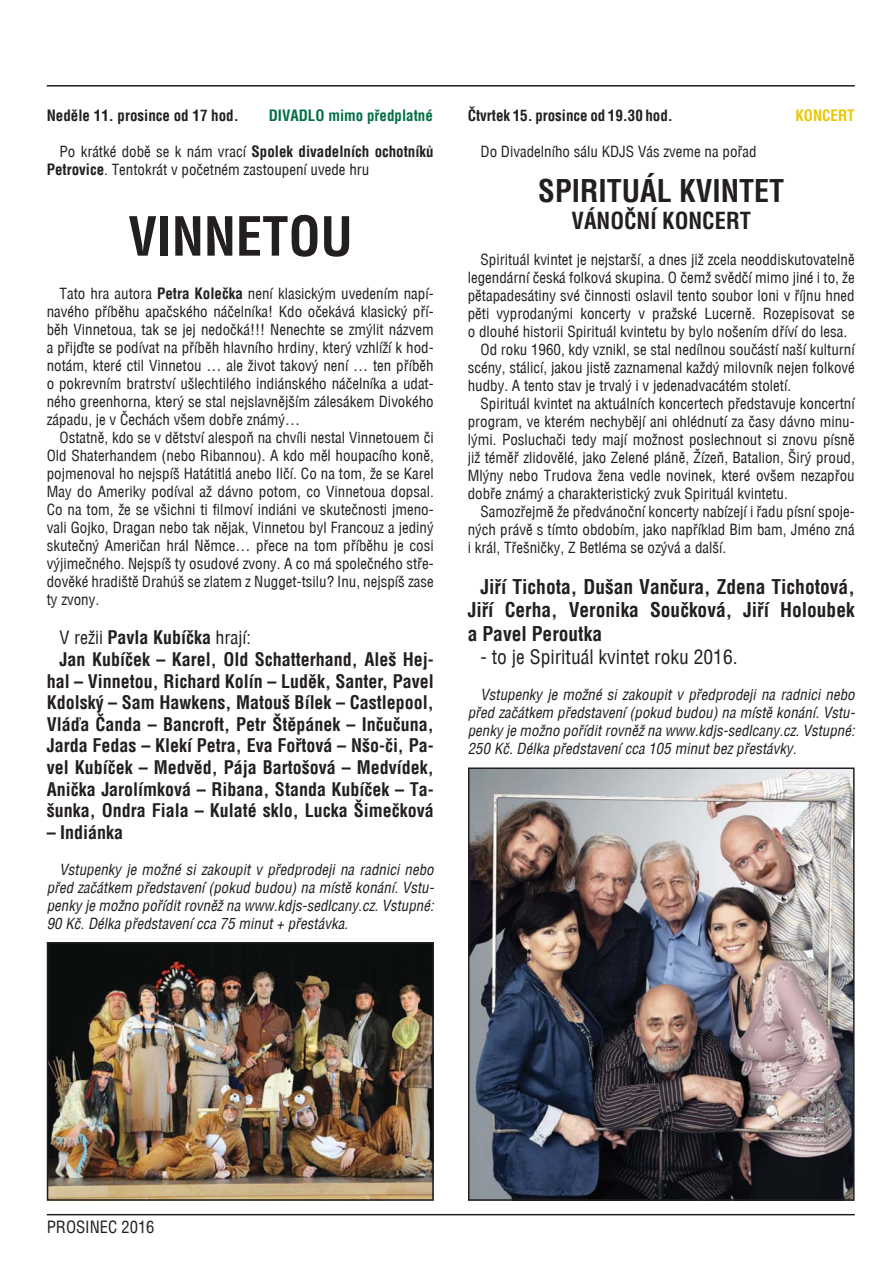
<style>
.page{position:relative;width:893px;height:1263px;background:#fff}
.page>*{position:absolute;margin:0;border:0;box-sizing:border-box;transform-origin:0 0}
.t1{font:700 52.5px "Switzerland Condensed";color:#231f20}
.t2{font:700 30px "Switzerland Condensed";color:#231f20}
.t3{font:700 22.5px "Switzerland Condensed";color:#231f20}
.t4{font:700 19.5px/23.4px "Switzerland Condensed";color:#231f20;text-align:justify}
.t5{font:19.5px "Switzerland Condensed";color:#231f20}
.t6{font:700 18px "Switzerland Condensed";color:#231f20}
.t7{font:18px "Switzerland Condensed";color:#231f20}
.t8{font:16.5px "Switzerland Condensed";color:#231f20}
.t9{font:15px/18px "Switzerland Condensed";color:#231f20;text-align:justify}
.t10{font:italic 15px/18px "Switzerland Condensed";color:#231f20;text-align:justify}
.t11{font:700 15px "Switzerland Condensed";color:#231f20}
.t12{font:700 15px "Switzerland Condensed";color:#006f45}
.t13{font:700 15px "Switzerland Condensed";color:#eac800}
.s1{font-weight:700}
</style>
<div class="page">
<hr style="left:47px;top:1214px;width:808px;height:1px;background:#231f20">
<hr style="left:47px;top:85px;width:808px;height:2px;background:#231f20">
<img style="left:471px;top:770px;width:380px;height:428px">
<div style="left:468px;top:767px;width:386px;height:434px;border:2px solid #231f20"></div>
<img style="left:50px;top:945px;width:381px;height:253px">
<div style="left:47px;top:942px;width:387px;height:259px;border:2px solid #231f20"></div>
<p class="t11" style="left:47px;top:106px;width:193px">Neděle 11. prosince od 17 hod.</p>
<p class="t12" style="left:269px;top:106px;width:166px">DIVADLO mimo předplatné</p>
<p class="t9" style="left:47px;top:142px;width:388px;text-indent:13px">Po krátké době se k nám vrací <span class="s1">Spolek divadelních ochotníků<br>Petrovice</span>. Tentokrát v početném zastoupení uvede hru</p>
<h1 class="t1" style="left:128px;top:205px;width:226px">VINNETOU</h1>
<p class="t9" style="left:47px;top:284px;width:388px;text-indent:13px">Tato hra autora <span class="s1">Petra Kolečka</span> není klasickým uvedením napí&shy;navého příběhu apačského náčelníka! Kdo očekává klasický pří&shy;běh Vinnetoua, tak se jej nedočká!!! Nenechte se zmýlit názvem a přijďte se podívat na příběh hlavního hrdiny, který vzhlíží k hod&shy;notám, které ctil Vinnetou … ale život takový není … ten příběh o pokrevním bratrství ušlechtilého indiánského náčelníka a udat&shy;ného greenhorna, který se stal nejslavnějším zálesákem Divokého západu, je v Čechách všem dobře známý…</p>
<p class="t9" style="left:47px;top:428px;width:388px;text-indent:13px">Ostatně, kdo se v dětství alespoň na chvíli nestal Vinnetouem či Old Shaterhandem (nebo Ribannou). A kdo měl houpacího koně, pojmenoval ho nejspíš Hatátitlá anebo Ilčí. Co na tom, že se Karel May do Ameriky podíval až dávno potom, co Vinnetoua dopsal.<br>Co na tom, že se všichni ti filmoví indiáni ve skutečnosti jmeno&shy;vali Gojko, Dragan nebo tak nějak, Vinnetou byl Francouz a jediný skutečný Američan hrál Němce… přece na tom příběhu je cosi výjimečného. Nejspíš ty osudové zvony. A co má společného stře&shy;dověké hradiště Drahúš se zlatem z Nugget-tsilu? Inu, nejspíš zase ty zvony.</p>
<p class="t7" style="left:60px;top:627px;width:193px">V režii <span class="s1">Pavla Kubíčka</span> hrají:</p>
<p class="t6" style="left:60px;top:649px;width:376px">Jan Kubíček – Karel, Old Schatterhand, Aleš Hej-</p>
<p class="t6" style="left:47px;top:670px;width:388px">hal – Vinnetou, Richard Kolín – Luděk, Santer, Pavel</p>
<p class="t6" style="left:47px;top:692px;width:388px">Kdolský – Sam Hawkens, Matouš Bílek – Castlepool,</p>
<p class="t6" style="left:47px;top:714px;width:388px">Vláďa Čanda – Bancroft, Petr Štěpánek – Inčučuna,</p>
<p class="t6" style="left:47px;top:735px;width:388px">Jarda Fedas – Klekí Petra, Eva Fořtová – Nšo-či, Pa-</p>
<p class="t6" style="left:47px;top:757px;width:388px">vel Kubíček – Medvěd, Pája Bartošová – Medvídek,</p>
<p class="t6" style="left:47px;top:778px;width:388px">Anička Jarolímková – Ribana, Standa Kubíček – Ta-</p>
<p class="t6" style="left:47px;top:800px;width:388px">šunka, Ondra Fiala – Kulaté sklo, Lucka Šimečková</p>
<p class="t6" style="left:47px;top:822px;width:78px">– Indiánka</p>
<p class="t10" style="left:47px;top:860px;width:389px;text-indent:13px">Vstupenky je možné si zakoupit v předprodeji na radnici nebo před začátkem představení (pokud budou) na místě konání. Vstu&shy;penky je možno pořídit rovněž na www.kdjs-sedlcany.cz. Vstupné:<br>90 Kč. Délka představení cca 75 minut + přestávka.</p>
<p class="t11" style="left:468px;top:106px;width:207px">Čtvrtek 15. prosince od 19.30 hod.</p>
<p class="t13" style="left:795px;top:106px;width:61px">KONCERT</p>
<p class="t9" style="left:480px;top:142px;width:278px">Do Divadelního sálu KDJS Vás zveme na pořad</p>
<h2 class="t2" style="left:538px;top:173px;width:247px">SPIRITUÁL KVINTET</h2>
<h3 class="t3" style="left:571px;top:207px;width:181px">VÁNOČNÍ KONCERT</h3>
<p class="t9" style="left:480px;top:250px;width:376px">Spirituál kvintet je nejstarší, a dnes již zcela neoddiskutovatelně</p>
<p class="t9" style="left:468px;top:268px;width:388px">legendární česká folková skupina. O čemž svědčí mimo jiné i to, že</p>
<p class="t9" style="left:468px;top:286px;width:388px">pětapadesátiny své činnosti oslavil tento soubor loni v říjnu hned</p>
<p class="t9" style="left:468px;top:304px;width:388px">pěti vyprodanými koncerty v pražské Lucerně. Rozepisovat se</p>
<p class="t9" style="left:468px;top:322px;width:381px">o dlouhé historii Spirituál kvintetu by bylo nošením dříví do lesa.</p>
<p class="t9" style="left:480px;top:340px;width:376px">Od roku 1960, kdy vznikl, se stal nedílnou součástí naší kulturní</p>
<p class="t9" style="left:468px;top:358px;width:388px">scény, stálicí, jakou jistě zaznamenal každý milovník nejen folkové</p>
<p class="t9" style="left:468px;top:376px;width:325px">hudby. A tento stav je trvalý i v jedenadvacátém století.</p>
<p class="t9" style="left:480px;top:394px;width:376px">Spirituál kvintet na aktuálních koncertech představuje koncertní</p>
<p class="t9" style="left:468px;top:412px;width:388px">program, ve kterém nechybějí ani ohlédnutí za časy dávno minu-</p>
<p class="t9" style="left:468px;top:430px;width:388px">lými. Posluchači tedy mají možnost poslechnout si znovu písně</p>
<p class="t9" style="left:468px;top:448px;width:388px">již téměř zlidovělé, jako Zelené pláně, Žízeň, Batalion, Širý proud,</p>
<p class="t9" style="left:468px;top:466px;width:388px">Mlýny nebo Trudova žena vedle novinek, které ovšem nezapřou</p>
<p class="t9" style="left:468px;top:484px;width:321px">dobře známý a charakteristický zvuk Spirituál kvintetu.</p>
<p class="t9" style="left:480px;top:502px;width:376px">Samozřejmě že předvánoční koncerty nabízejí i řadu písní spoje-</p>
<p class="t9" style="left:468px;top:520px;width:388px">ných právě s tímto obdobím, jako například Bim bam, Jméno zná</p>
<p class="t9" style="left:468px;top:538px;width:260px">i král, Třešničky, Z Betléma se ozývá a další.</p>
<h3 class="t4" style="left:468px;top:575px;width:388px;text-indent:13px">Jiří Tichota, Dušan Vančura, Zdena Tichotová, Jiří Cerha, Veronika Součková, Jiří Holoubek a Pavel Peroutka</h3>
<h3 class="t5" style="left:480px;top:646px;width:259px">- to je Spirituál kvintet roku 2016.</h3>
<p class="t10" style="left:468px;top:686px;width:389px;text-indent:13px">Vstupenky je možné si zakoupit v předprodeji na radnici nebo před začátkem představení (pokud budou) na místě konání. Vstu&shy;penky je možno pořídit rovněž na www.kdjs-sedlcany.cz. Vstupné:<br>250 Kč. Délka představení cca 105 minut bez přestávky.</p>
<p class="t8" style="left:47px;top:1217px;width:109px">PROSINEC 2016</p>
</div>
